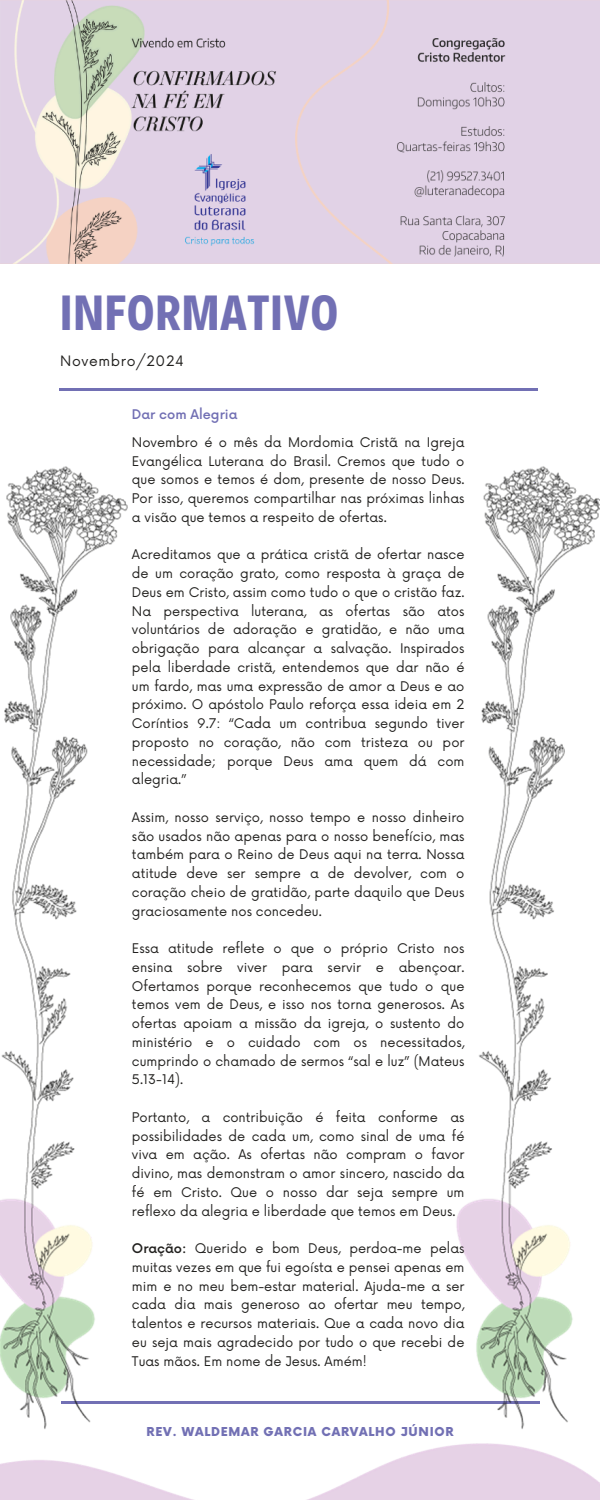
<style>
.page{position:relative;width:600px;height:1500px;background:#fff}
.page>*{position:absolute;margin:0;border:0;box-sizing:border-box;transform-origin:0 0}
.t1{font:700 50px "Decalotype";letter-spacing:.02em;color:#7270b4}
.t2{font:14px "Now";letter-spacing:.045em;color:#21201e}
.t3{font:13px/18.8px "Now";color:#21201e;text-align:justify}
.t4{font:500 13px "Now";color:#7270b4}
.t5{font:900 12px "Now";letter-spacing:.06em;color:#7270b4}
.s1{font-weight:500}
</style>
<div class="page">
<hr style="left:59px;top:388px;width:478px;height:3px;background:#7270b4">
<img style="left:0;top:1450px;width:600px;height:50px">
<hr style="left:61px;top:1401px;width:479px;height:3px;background:#7270b4">
<img style="left:0;top:0;width:600px;height:263px">
<img style="left:0;top:466px;width:172px;height:1016px">
<img style="left:426px;top:466px;width:174px;height:1016px">
<p class="t1" style="left:60px;top:280px;width:279px">INFORMATIVO</p>
<p class="t2" style="left:60px;top:354px;width:125px">Novembro/2024</p>
<p class="t4" style="left:132px;top:407px;width:107px">Dar com Alegria</p>
<h3 class="t3" style="left:132px;top:433px;width:334px">Novembro é o mês da Mordomia Cristã na Igreja Evangélica Luterana do Brasil. Cremos que tudo o que somos e temos é dom, presente de nosso Deus.<br>Por isso, queremos compartilhar nas próximas linhas a visão que temos a respeito de ofertas.</h3>
<h3 class="t3" style="left:132px;top:546px;width:334px">Acreditamos que a prática cristã de ofertar nasce de um coração grato, como resposta à graça de Deus em Cristo, assim como tudo o que o cristão faz.<br>Na perspectiva luterana, as ofertas são atos voluntários de adoração e gratidão, e não uma obrigação para alcançar a salvação. Inspirados pela liberdade cristã, entendemos que dar não é um fardo, mas uma expressão de amor a Deus e ao próximo. O apóstolo Paulo reforça essa ideia em 2<br>Coríntios 9.7: “Cada um contribua segundo tiver proposto no coração, não com tristeza ou por necessidade; porque Deus ama quem dá com alegria.”</h3>
<h3 class="t3" style="left:132px;top:808px;width:334px">Assim, nosso serviço, nosso tempo e nosso dinheiro são usados não apenas para o nosso benefício, mas também para o Reino de Deus aqui na terra. Nossa atitude deve ser sempre a de devolver, com o coração cheio de gratidão, parte daquilo que Deus graciosamente nos concedeu.</h3>
<h3 class="t3" style="left:132px;top:940px;width:334px">Essa atitude reflete o que o próprio Cristo nos ensina sobre viver para servir e abençoar.<br>Ofertamos porque reconhecemos que tudo o que temos vem de Deus, e isso nos torna generosos. As ofertas apoiam a missão da igreja, o sustento do ministério e o cuidado com os necessitados, cumprindo o chamado de sermos “sal e luz” (Mateus 5.13-14).</h3>
<h3 class="t3" style="left:132px;top:1108px;width:334px">Portanto, a contribuição é feita conforme as possibilidades de cada um, como sinal de uma fé viva em ação. As ofertas não compram o favor divino, mas demonstram o amor sincero, nascido da fé em Cristo. Que o nosso dar seja sempre um reflexo da alegria e liberdade que temos em Deus.</h3>
<h3 class="t3" style="left:132px;top:1240px;width:334px"><span class="s1">Oração:</span> Querido e bom Deus, perdoa-me pelas muitas vezes em que fui egoísta e pensei apenas em mim e no meu bem-estar material. Ajuda-me a ser cada dia mais generoso ao ofertar meu tempo, talentos e recursos materiais. Que a cada novo dia eu seja mais agradecido por tudo o que recebi de Tuas mãos. Em nome de Jesus. Amém!</h3>
<h1 class="t5" style="left:147px;top:1425px;width:309px">REV. WALDEMAR GARCIA CARVALHO JÚNIOR</h1>
</div>
